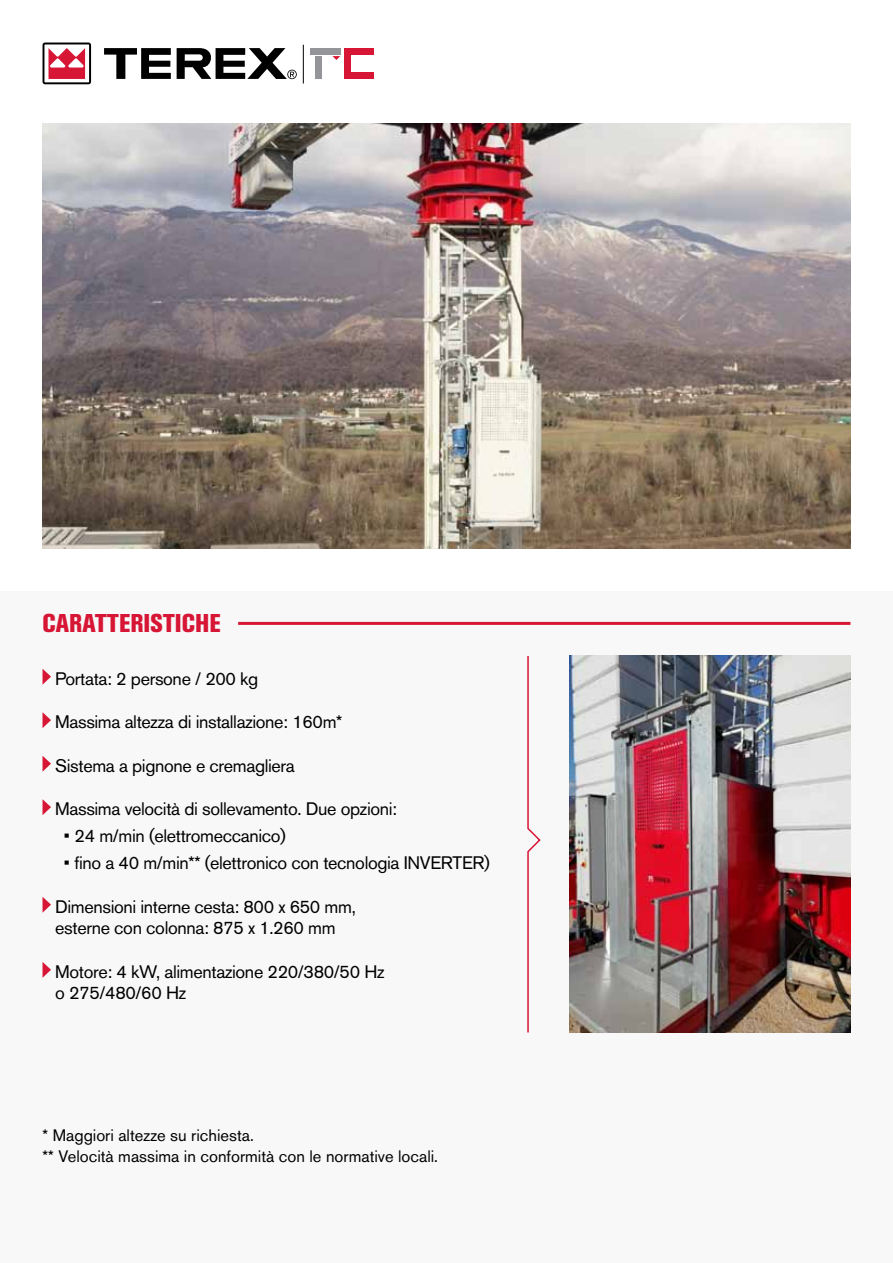
<style>
.page{position:relative;width:893px;height:1263px;background:#fff}
.page>*{position:absolute;margin:0;border:0;box-sizing:border-box;transform-origin:0 0}
.t1{font:25.5px "Akzidenz Grotesk BQ X Bd Cnd Alt";color:#d71635}
.t2{font:18px/21.6px "Akzidenz Grotesk BQ";letter-spacing:-.02em;color:#000}
.t3{font:16.5px/21.6px "Akzidenz Grotesk BQ";color:#000}
</style>
<div class="page">
<div style="left:0;top:591px;width:893px;height:672px;background:#f8f8f9"></div>
<img style="left:43px;top:123px;width:807px;height:426px">
<svg style="left:43px;top:669px;width:8px;height:15px"></svg>
<svg style="left:43px;top:712px;width:8px;height:16px"></svg>
<svg style="left:43px;top:756px;width:8px;height:15px"></svg>
<svg style="left:43px;top:799px;width:8px;height:16px"></svg>
<svg style="left:43px;top:897px;width:8px;height:15px"></svg>
<svg style="left:43px;top:962px;width:8px;height:16px"></svg>
<img style="left:570px;top:656px;width:280px;height:376px">
<svg style="left:527px;top:656px;width:14px;height:377px"></svg>
<hr style="left:238px;top:622px;width:612px;height:3px;background:#d71635">
<svg style="left:43px;top:43px;width:48px;height:41px"></svg>
<svg style="left:104px;top:48px;width:67px;height:31px"></svg>
<svg style="left:177px;top:48px;width:120px;height:31px"></svg>
<div style="left:344px;top:73px;width:30px;height:6px;background:#d71635"></div>
<div style="left:344px;top:48px;width:30px;height:6px;background:#d71635"></div>
<hr style="left:303px;top:45px;width:1px;height:38px;background:#000">
<div style="left:344px;top:49px;width:6px;height:29px;background:#d71635"></div>
<div style="left:310px;top:48px;width:30px;height:6px;background:#939598"></div>
<div style="left:316px;top:56px;width:6px;height:23px;background:#939598"></div>
<svg style="left:332px;top:56px;width:8px;height:4px"></svg>
<h1 class="t1" style="left:43px;top:609px;width:180px">CARATTERISTICHE</h1>
<p class="t2" style="left:55px;top:667px;width:205px">Portata: 2 persone / 200 kg</p>
<p class="t2" style="left:55px;top:711px;width:289px">Massima altezza di installazione: 160m*</p>
<p class="t2" style="left:55px;top:754px;width:241px">Sistema a pignone e cremagliera</p>
<p class="t2" style="left:55px;top:798px;width:343px">Massima velocità di sollevamento. Due opzioni:</p>
<p class="t2" style="left:64px;top:825px;width:224px">• 24 m/min (elettromeccanico)</p>
<p class="t2" style="left:64px;top:852px;width:428px">• fino a 40 m/min** (elettronico con tecnologia INVERTER)</p>
<p class="t2" style="left:55px;top:895px;width:302px">Dimensioni interne cesta: 800 x 650 mm, esterne con colonna: 875 x 1.260 mm</p>
<p class="t2" style="left:55px;top:961px;width:331px">Motore: 4 kW, alimentazione 220/380/50 Hz o 275/480/60 Hz</p>
<p class="t3" style="left:43px;top:1124px;width:397px">* Maggiori altezze su richiesta.<br>** Velocità massima in conformità con le normative locali.</p>
</div>
